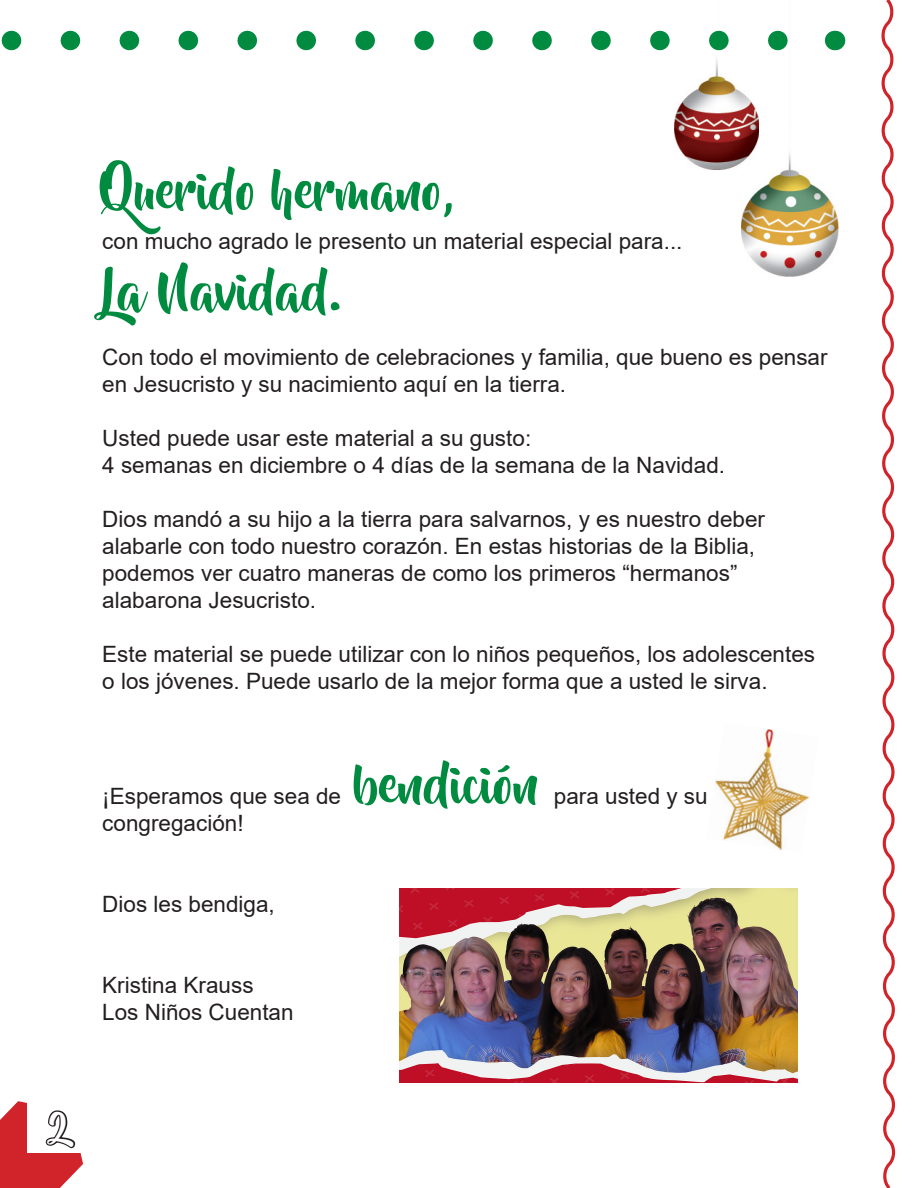
<style>
.page{position:relative;width:918px;height:1188px;background:#fff}
.page>*{position:absolute;margin:0;border:0;box-sizing:border-box;transform-origin:0 0}
.t1{font:51px "Beyond The Mountains";color:#008b40}
.t2{font:37.5px "Beyond The Mountains";color:#fff}
.t3{font:22.5px/27px "Arial";color:#231f20}
</style>
<div class="page">
<img style="left:742px;top:30px;width:97px;height:246px">
<img style="left:715px;top:729px;width:95px;height:121px">
<img style="left:674px;top:30px;width:85px;height:139px">
<svg style="left:881px;top:0;width:15px;height:1188px"></svg>
<svg style="left:11px;top:31px;width:794px;height:19px"></svg>
<svg style="left:835px;top:31px;width:1px;height:19px"></svg>
<svg style="left:0;top:1101px;width:83px;height:87px"></svg>
<img style="left:400px;top:888px;width:397px;height:195px">
<p class="t1" style="left:102px;top:162px;width:354px">Querido hermano,</p>
<p class="t3" style="left:102px;top:228px;width:582px">con mucho agrado le presento un material especial para...</p>
<p class="t1" style="left:102px;top:263px;width:241px">La Navidad.</p>
<p class="t3" style="left:102px;top:343px;width:727px">Con todo el movimiento de celebraciones y familia, que bueno es pensar en Jesucristo y su nacimiento aquí en la tierra.</p>
<p class="t3" style="left:102px;top:424px;width:430px">Usted puede usar este material a su gusto:</p>
<p class="t3" style="left:102px;top:451px;width:624px">4 semanas en diciembre o 4 días de la semana de la Navidad.</p>
<p class="t3" style="left:102px;top:505px;width:664px">Dios mandó a su hijo a la tierra para salvarnos, y es nuestro deber</p>
<p class="t3" style="left:102px;top:532px;width:654px">alabarle con todo nuestro corazón. En estas historias de la Biblia,</p>
<p class="t3" style="left:102px;top:559px;width:637px">podemos ver cuatro maneras de como los primeros “hermanos”</p>
<p class="t3" style="left:102px;top:586px;width:215px">alabarona Jesucristo.</p>
<p class="t3" style="left:102px;top:640px;width:714px">Este material se puede utilizar con lo niños pequeños, los adolescentes</p>
<p class="t3" style="left:102px;top:667px;width:667px">o los jóvenes. Puede usarlo de la mejor forma que a usted le sirva.</p>
<p class="t3" style="left:102px;top:782px;width:240px">¡Esperamos que sea de</p>
<p class="t3" style="left:102px;top:809px;width:143px">congregación!</p>
<p class="t1" style="left:354px;top:756px;width:187px">bendición</p>
<p class="t3" style="left:554px;top:782px;width:155px">para usted y su</p>
<p class="t3" style="left:102px;top:890px;width:174px">Dios les bendiga,</p>
<p class="t3" style="left:102px;top:971px;width:153px">Kristina Krauss</p>
<p class="t3" style="left:102px;top:998px;width:193px">Los Niños Cuentan</p>
<p class="t2" style="left:47px;top:1109px;width:28px">2</p>
</div>
